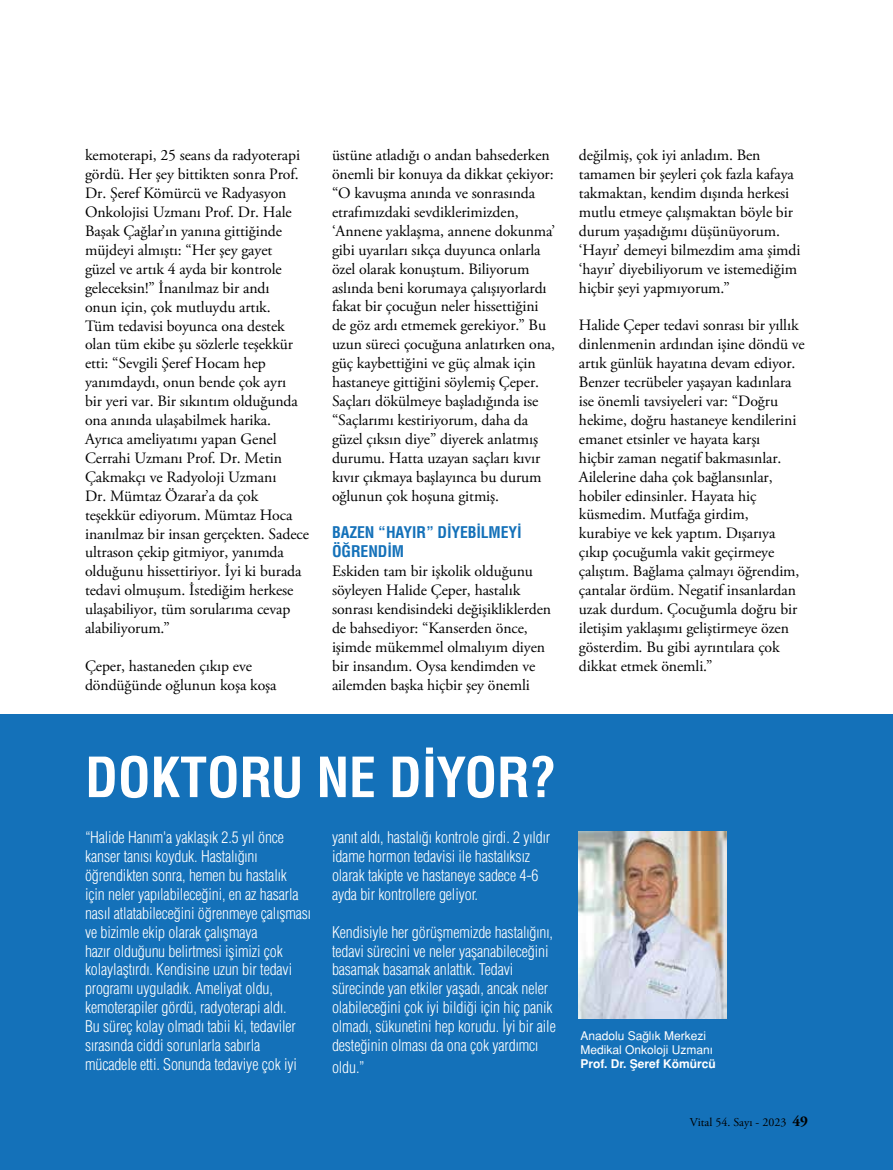
<style>
.page{position:relative;width:893px;height:1170px;background:#fff}
.page>*{position:absolute;margin:0;border:0;box-sizing:border-box;transform-origin:0 0}
.t1{font:54px "Helvetica Cond Bold Tr";letter-spacing:-.005em;color:#fff}
.t2{font:15.75px/18.9px "Adobe Garamond Pro";letter-spacing:-.005em;color:#000}
.t3{font:15.75px/18.9px "Helvetica Condensed Light Tr";letter-spacing:-.005em;color:#fff}
.t4{font:15.75px/18.9px "Helvetica Cond Bold Tr";letter-spacing:-.005em;color:#1471b9}
.t5{font:12px/14.4px "Helvetica Normal Tr";color:#fff}
.t6{font:700 12px "Helvetica Tr";color:#fff}
.t7{font:12px "Adobe Garamond Pro";color:#000}
.s1{font-weight:700;font-size:15px}
</style>
<div class="page">
<div style="left:0;top:714px;width:893px;height:455px;background:#1471b9"></div>
<img style="left:579px;top:831px;width:147px;height:187px">
<p class="t2" style="left:85px;top:146px;width:225px">kemoterapi, 25 seans da radyoterapi gördü. Her şey bittikten sonra Prof.<br>Dr. Şeref Kömürcü ve Radyasyon<br>Onkolojisi Uzmanı Prof. Dr. Hale<br>Başak Çağlar’ın yanına gittiğinde müjdeyi almıştı: “Her şey gayet<br>güzel ve artık 4 ayda bir kontrole geleceksin!” İnanılmaz bir andı<br>onun için, çok mutluydu artık.<br>Tüm tedavisi boyunca ona destek olan tüm ekibe şu sözlerle teşekkür etti: “Sevgili Şeref Hocam hep yanımdaydı, onun bende çok ayrı<br>bir yeri var. Bir sıkıntım olduğunda ona anında ulaşabilmek harika.<br>Ayrıca ameliyatımı yapan Genel<br>Cerrahi Uzmanı Prof. Dr. Metin<br>Çakmakçı ve Radyoloji Uzmanı<br>Dr. Mümtaz Özarar’a da çok teşekkür ediyorum. Mümtaz Hoca inanılmaz bir insan gerçekten. Sadece ultrason çekip gitmiyor, yanımda olduğunu hissettiriyor. İyi ki burada tedavi olmuşum. İstediğim herkese ulaşabiliyor, tüm sorularıma cevap alabiliyorum.”</p>
<p class="t2" style="left:85px;top:657px;width:193px">Çeper, hastaneden çıkıp eve döndüğünde oğlunun koşa koşa</p>
<p class="t2" style="left:332px;top:146px;width:225px">üstüne atladığı o andan bahsederken önemli bir konuya da dikkat çekiyor: “O kavuşma anında ve sonrasında etrafımızdaki sevdiklerimizden, ‘Annene yaklaşma, annene dokunma’ gibi uyarıları sıkça duyunca onlarla özel olarak konuştum. Biliyorum aslında beni korumaya çalışıyorlardı fakat bir çocuğun neler hissettiğini de göz ardı etmemek gerekiyor.” Bu uzun süreci çocuğuna anlatırken ona, güç kaybettiğini ve güç almak için hastaneye gittiğini söylemiş Çeper.<br>Saçları dökülmeye başladığında ise “Saçlarımı kestiriyorum, daha da güzel çıksın diye” diyerek anlatmış durumu. Hatta uzayan saçları kıvır kıvır çıkmaya başlayınca bu durum oğlunun çok hoşuna gitmiş.</p>
<p class="t4" style="left:332px;top:523px;width:191px">BAZEN “HAYIR” DİYEBİLMEYİ<br>ÖĞRENDİM</p>
<p class="t2" style="left:332px;top:562px;width:221px">Eskiden tam bir işkolik olduğunu söyleyen Halide Çeper, hastalık sonrası kendisindeki değişikliklerden de bahsediyor: “Kanserden önce, işimde mükemmel olmalıyım diyen bir insandım. Oysa kendimden ve ailemden başka hiçbir şey önemli</p>
<h1 class="t1" style="left:85px;top:744px;width:473px">DOKTORU NE DİYOR?</h1>
<p class="t3" style="left:85px;top:827px;width:228px">“Halide Hanım'a yaklaşık 2.5 yıl önce kanser tanısı koyduk. Hastalığını öğrendikten sonra, hemen bu hastalık<br>için neler yapılabileceğini, en az hasarla nasıl atlatabileceğini öğrenmeye çalışması ve bizimle ekip olarak çalışmaya<br>hazır olduğunu belirtmesi işimizi çok kolaylaştırdı. Kendisine uzun bir tedavi programı uyguladık. Ameliyat oldu, kemoterapiler gördü, radyoterapi aldı.<br>Bu süreç kolay olmadı tabii ki, tedaviler sırasında ciddi sorunlarla sabırla mücadele etti. Sonunda tedaviye çok iyi</p>
<p class="t3" style="left:332px;top:827px;width:220px">yanıt aldı, hastalığı kontrole girdi. 2 yıldır idame hormon tedavisi ile hastalıksız olarak takipte ve hastaneye sadece 4-6 ayda bir kontrollere geliyor.</p>
<p class="t3" style="left:332px;top:922px;width:225px">Kendisiyle her görüşmemizde hastalığını, tedavi sürecini ve neler yaşanabileceğini basamak basamak anlattık. Tedavi sürecinde yan etkiler yaşadı, ancak neler olabileceğini çok iyi bildiği için hiç panik olmadı, sükunetini hep korudu. İyi bir aile desteğinin olması da ona çok yardımcı</p>
<p class="t3" style="left:332px;top:1057px;width:34px">oldu.”</p>
<p class="t2" style="left:579px;top:146px;width:223px">değilmiş, çok iyi anladım. Ben tamamen bir şeyleri çok fazla kafaya takmaktan, kendim dışında herkesi mutlu etmeye çalışmaktan böyle bir durum yaşadığımı düşünüyorum. ‘Hayır’ demeyi bilmezdim ama şimdi ‘hayır’ diyebiliyorum ve istemediğim hiçbir şeyi yapmıyorum.”</p>
<p class="t2" style="left:579px;top:316px;width:227px">Halide Çeper tedavi sonrası bir yıllık dinlenmenin ardından işine döndü ve artık günlük hayatına devam ediyor.<br>Benzer tecrübeler yaşayan kadınlara ise önemli tavsiyeleri var: “Doğru hekime, doğru hastaneye kendilerini emanet etsinler ve hayata karşı<br>hiçbir zaman negatif bakmasınlar.<br>Ailelerine daha çok bağlansınlar, hobiler edinsinler. Hayata hiç küsmedim. Mutfağa girdim,<br>kurabiye ve kek yaptım. Dışarıya çıkıp çocuğumla vakit geçirmeye çalıştım. Bağlama çalmayı öğrendim, çantalar ördüm. Negatif insanlardan uzak durdum. Çocuğumla doğru bir iletişim yaklaşımı geliştirmeye özen gösterdim. Bu gibi ayrıntılara çok dikkat etmek önemli.”</p>
<p class="t5" style="left:581px;top:1027px;width:134px">Anadolu Sağlık Merkezi<br>Medikal Onkoloji Uzmanı</p>
<p class="t6" style="left:581px;top:1056px;width:137px">Prof. Dr. Şeref Kömürcü</p>
<p class="t7" style="left:690px;top:1114px;width:120px">Vital 54. Sayı - 2023 <span class="s1">49</span></p>
</div>
